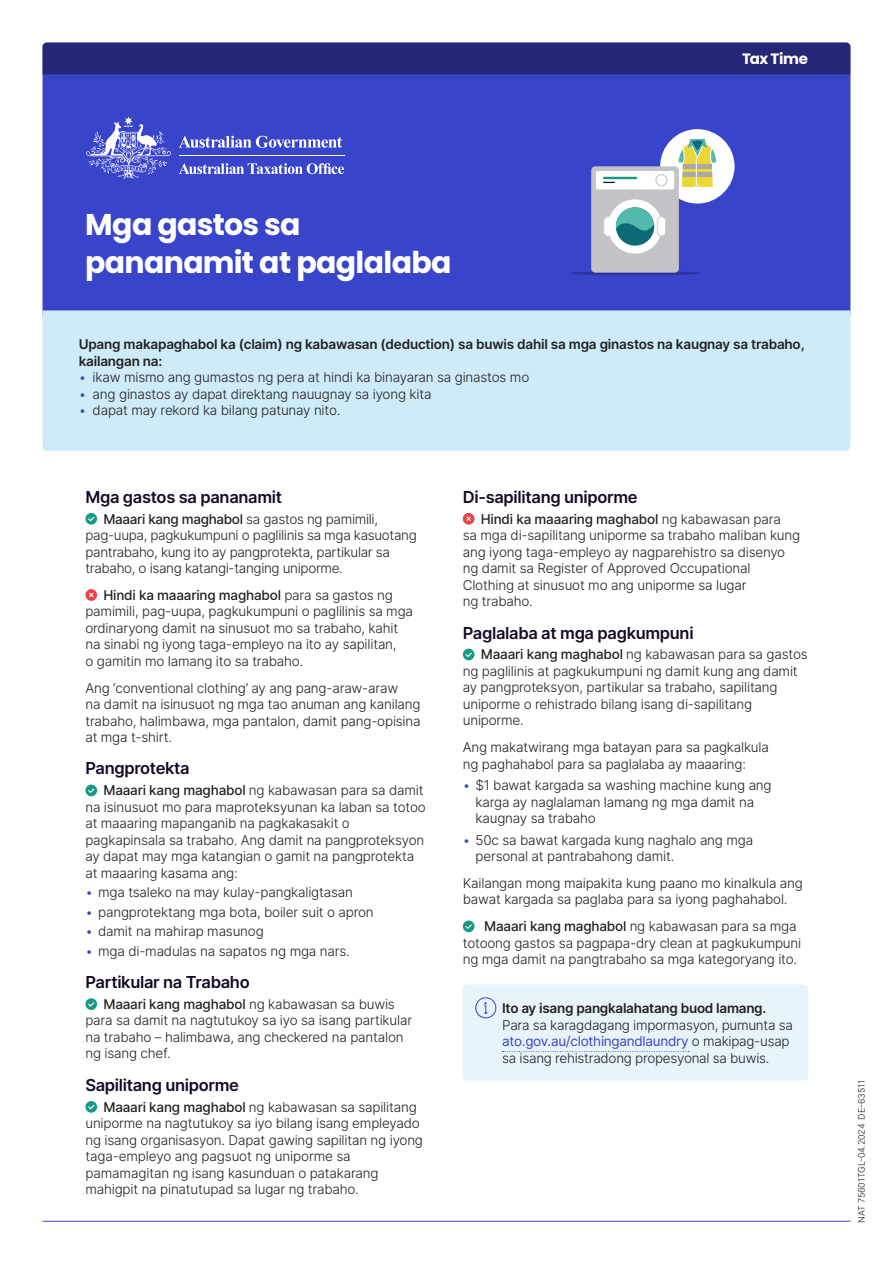
<style>
.page{position:relative;width:893px;height:1263px;background:#fff}
.page>*{position:absolute;margin:0;border:0;box-sizing:border-box;transform-origin:0 0}
.h2_expenses{font:700 30px/37.5px "Poppins";letter-spacing:-.025em;color:#fff}
.t1{font:600 16.5px "Inter";letter-spacing:-.02em;color:#150925}
.h1_factsheet_header{font:700 15px "Poppins";letter-spacing:-.025em;color:#fff}
.p_summary{font:300 13.5px/16.5px "Inter";letter-spacing:-.015em;color:#231f20}
.t2{font:600 13.5px/16.5px "Inter";letter-spacing:-.015em;color:#231f20}
.ul_solid{font:300 13.5px "Inter";letter-spacing:-.015em;color:#231f20}
.p_job_number{font:300 9px "Inter";letter-spacing:-.015em;color:#231f20}
.s1{color:#3844ca}
.s2{font-weight:500}
.s3{font-weight:600}
.s4{font-weight:400;color:#3844ca}
</style>
<div class="page">
<hr style="left:43px;top:1221px;width:807px;height:1px;background:#3844ca">
<div style="left:43px;top:74px;width:807px;height:236px;background:#3844ca"></div>
<svg style="left:179px;top:136px;width:163px;height:12px"></svg>
<svg style="left:86px;top:117px;width:85px;height:62px;background:#656fd6"></svg>
<hr style="left:179px;top:155px;width:165px;height:1px;background:#fff">
<svg style="left:179px;top:163px;width:165px;height:11px"></svg>
<div style="left:43px;top:43px;width:807px;height:31px;background:#262677"></div>
<div style="left:43px;top:310px;width:807px;height:141px;background:#ceebf8"></div>
<svg style="left:85px;top:513px;width:12px;height:12px"></svg>
<svg style="left:88px;top:517px;width:6px;height:4px"></svg>
<svg style="left:85px;top:589px;width:12px;height:12px"></svg>
<svg style="left:89px;top:593px;width:5px;height:4px"></svg>
<div style="left:85px;top:785px;width:12px;height:11px;background:#169985;border-radius:50%"></div>
<svg style="left:88px;top:788px;width:6px;height:5px"></svg>
<svg style="left:85px;top:998px;width:12px;height:12px"></svg>
<svg style="left:88px;top:1002px;width:6px;height:4px"></svg>
<svg style="left:85px;top:1101px;width:12px;height:12px"></svg>
<svg style="left:88px;top:1105px;width:6px;height:4px"></svg>
<div style="left:463px;top:513px;width:11px;height:12px;background:#ef4043;border-radius:50%"></div>
<svg style="left:466px;top:516px;width:5px;height:5px"></svg>
<div style="left:463px;top:649px;width:11px;height:11px;background:#169985;border-radius:50%"></div>
<svg style="left:465px;top:652px;width:7px;height:5px"></svg>
<div style="left:463px;top:920px;width:11px;height:12px;background:#169985;border-radius:50%"></div>
<svg style="left:465px;top:924px;width:7px;height:5px"></svg>
<div style="left:462px;top:984px;width:346px;height:96px;background:#e7f5fb;border-radius:4px"></div>
<svg style="left:503px;top:1051px;width:186px;height:1px"></svg>
<svg style="left:475px;top:997px;width:21px;height:21px"></svg>
<div style="left:660px;top:129px;width:75px;height:75px;background:#fff;border-radius:50%"></div>
<svg style="left:678px;top:139px;width:39px;height:49px"></svg>
<svg style="left:569px;top:271px;width:132px;height:4px"></svg>
<div style="left:591px;top:166px;width:88px;height:107px;background:#c5c2c8;border-radius:4px"></div>
<div style="left:604px;top:217px;width:8px;height:19px;background:#fff;border-radius:4px"></div>
<div style="left:604px;top:217px;width:8px;height:19px;border:1px solid #cbcbca;border-radius:4px"></div>
<div style="left:608px;top:199px;width:54px;height:55px;background:#fff;border-radius:50%"></div>
<div style="left:616px;top:207px;width:38px;height:39px;background:#0d6974;border-radius:50%"></div>
<svg style="left:616px;top:207px;width:38px;height:29px"></svg>
<div style="left:595px;top:170px;width:80px;height:20px;background:#fff;border-radius:3px"></div>
<div style="left:594px;top:170px;width:82px;height:21px;border:1px solid #c5c2c8;border-radius:3px"></div>
<div style="left:655px;top:174px;width:13px;height:12px;border:1px solid #cbcbca;border-radius:50%"></div>
<hr style="left:604px;top:177px;width:32px;height:2px;background:#169985">
<div style="left:657px;top:217px;width:9px;height:19px;background:#fff;border-radius:4px"></div>
<div style="left:657px;top:217px;width:9px;height:19px;border:1px solid #cbcbca;border-radius:4px"></div>
<h1 class="h1_factsheet_header" style="left:742px;top:50px;width:67px">Tax Time</h1>
<h2 class="h2_expenses" style="left:85px;top:206px;width:368px">Mga gastos sa pananamit at paglalaba</h2>
<p class="t2" style="left:79px;top:336px;width:727px">Upang makapaghabol ka (claim) ng kabawasan (deduction) sa buwis dahil sa mga ginastos na kaugnay sa trabaho, kailangan na:</p>
<p class="ul_solid" style="left:79px;top:368px;width:452px"><span class="s1">•</span> ikaw mismo ang gumastos ng pera at hindi ka binayaran sa ginastos mo</p>
<p class="p_summary" style="left:79px;top:386px;width:354px"><span class="s1">•</span> ang ginastos ay dapat direktang nauugnay sa iyong kita</p>
<p class="ul_solid" style="left:79px;top:401px;width:263px"><span class="s1">•</span> dapat may rekord ka bilang patunay nito.</p>
<h3 class="t1" style="left:85px;top:485px;width:198px">Mga gastos sa pananamit</h3>
<p class="p_summary" style="left:85px;top:510px;width:333px;text-indent:18px"><span class="s2">Maaari kang maghabol</span> sa gastos ng pamimili, pag-uupa, pagkukumpuni o paglilinis sa mga kasuotang pantrabaho, kung ito ay pangprotekta, partikular sa trabaho, o isang katangi-tanging uniporme.</p>
<p class="p_summary" style="left:85px;top:586px;width:329px;text-indent:18px"><span class="s2">Hindi ka maaaring maghabol</span> para sa gastos ng pamimili, pag-uupa, pagkukumpuni o paglilinis sa mga ordinaryong damit na sinusuot mo sa trabaho, kahit na sinabi ng iyong taga-empleyo na ito ay sapilitan,<br>o gamitin mo lamang ito sa trabaho.</p>
<p class="p_summary" style="left:85px;top:679px;width:337px">Ang ‘conventional clothing’ ay ang pang-araw-araw<br>na damit na isinusuot ng mga tao anuman ang kanilang trabaho, halimbawa, mga pantalon, damit pang-opisina at mga t-shirt.</p>
<h3 class="t1" style="left:85px;top:756px;width:106px">Pangprotekta</h3>
<p class="p_summary" style="left:85px;top:782px;width:342px;text-indent:18px"><span class="s2">Maaari kang maghabol</span> ng kabawasan para sa damit na isinusuot mo para maproteksyunan ka laban sa totoo at maaaring mapanganib na pagkakasakit o pagkapinsala sa trabaho. Ang damit na pangproteksyon ay dapat may mga katangian o gamit na pangprotekta at maaaring kasama ang:</p>
<p class="p_summary" style="left:85px;top:884px;width:269px"><span class="s1">•</span> mga tsaleko na may kulay-pangkaligtasan</p>
<p class="p_summary" style="left:85px;top:903px;width:290px"><span class="s1">•</span> pangprotektang mga bota, boiler suit o apron</p>
<p class="p_summary" style="left:85px;top:923px;width:180px"><span class="s1">•</span> damit na mahirap masunog</p>
<p class="p_summary" style="left:85px;top:942px;width:266px"><span class="s1">•</span> mga di-madulas na sapatos ng mga nars.</p>
<h3 class="t1" style="left:85px;top:970px;width:166px">Partikular na Trabaho</h3>
<p class="p_summary" style="left:85px;top:995px;width:328px;text-indent:18px"><span class="s2">Maaari kang maghabol</span> ng kabawasan sa buwis para sa damit na nagtutukoy sa iyo sa isang partikular na trabaho – halimbawa, ang checkered na pantalon ng isang chef.</p>
<h3 class="t1" style="left:85px;top:1073px;width:155px">Sapilitang uniporme</h3>
<p class="p_summary" style="left:85px;top:1098px;width:339px;text-indent:18px"><span class="s2">Maaari kang maghabol</span> ng kabawasan sa sapilitang uniporme na nagtutukoy sa iyo bilang isang empleyado ng isang organisasyon. Dapat gawing sapilitan ng iyong taga-empleyo ang pagsuot ng uniporme sa pamamagitan ng isang kasunduan o patakarang mahigpit na pinatutupad sa lugar ng trabaho.</p>
<h3 class="t1" style="left:463px;top:485px;width:176px">Di-sapilitang uniporme</h3>
<p class="p_summary" style="left:463px;top:510px;width:339px;text-indent:18px"><span class="s2">Hindi ka maaaring maghabol</span> ng kabawasan para<br>sa mga di-sapilitang uniporme sa trabaho maliban kung ang iyong taga-empleyo ay nagparehistro sa disenyo ng damit sa Register of Approved Occupational Clothing at sinusuot mo ang uniporme sa lugar<br>ng trabaho.</p>
<h3 class="t1" style="left:463px;top:620px;width:232px">Paglalaba at mga pagkumpuni</h3>
<p class="p_summary" style="left:463px;top:646px;width:346px;text-indent:18px"><span class="s2">Maaari kang maghabol</span> ng kabawasan para sa gastos ng paglilinis at pagkukumpuni ng damit kung ang damit ay pangproteksyon, partikular sa trabaho, sapilitang uniporme o rehistrado bilang isang di‑sapilitang uniporme.</p>
<p class="p_summary" style="left:463px;top:739px;width:308px">Ang makatwirang mga batayan para sa pagkalkula ng paghahabol para sa paglalaba ay maaaring:</p>
<p class="p_summary" style="left:476px;top:777px;width:298px;text-indent:-13px"><span class="s1">•</span> $1 bawat kargada sa washing machine kung ang karga ay naglalaman lamang ng mga damit na kaugnay sa trabaho</p>
<p class="p_summary" style="left:476px;top:831px;width:279px;text-indent:-13px"><span class="s1">•</span> 50c sa bawat kargada kung naghalo ang mga personal at pantrabahong damit.</p>
<p class="p_summary" style="left:463px;top:875px;width:342px">Kailangan mong maipakita kung paano mo kinalkula ang bawat kargada sa paglaba para sa iyong paghahabol.</p>
<p class="p_summary" style="left:463px;top:918px;width:340px;text-indent:21px"><span class="s2">Maaari kang maghabol</span> ng kabawasan para sa mga totoong gastos sa pagpapa-dry clean at pagkukumpuni ng mga damit na pangtrabaho sa mga kategoryang ito.</p>
<p class="p_summary" style="left:502px;top:1000px;width:292px"><span class="s3">Ito ay isang pangkalahatang buod lamang.<br></span>Para sa karagdagang impormasyon, pumunta sa <span class="s4">ato.gov.au/clothingandlaundry</span> o makipag-usap sa isang rehistradong propesyonal sa buwis.</p>
<p class="p_job_number" style="left:855px;top:1222px;width:144px;rotate:-90deg">NAT 75601TGL-04.2024 DE-63511</p>
</div>
